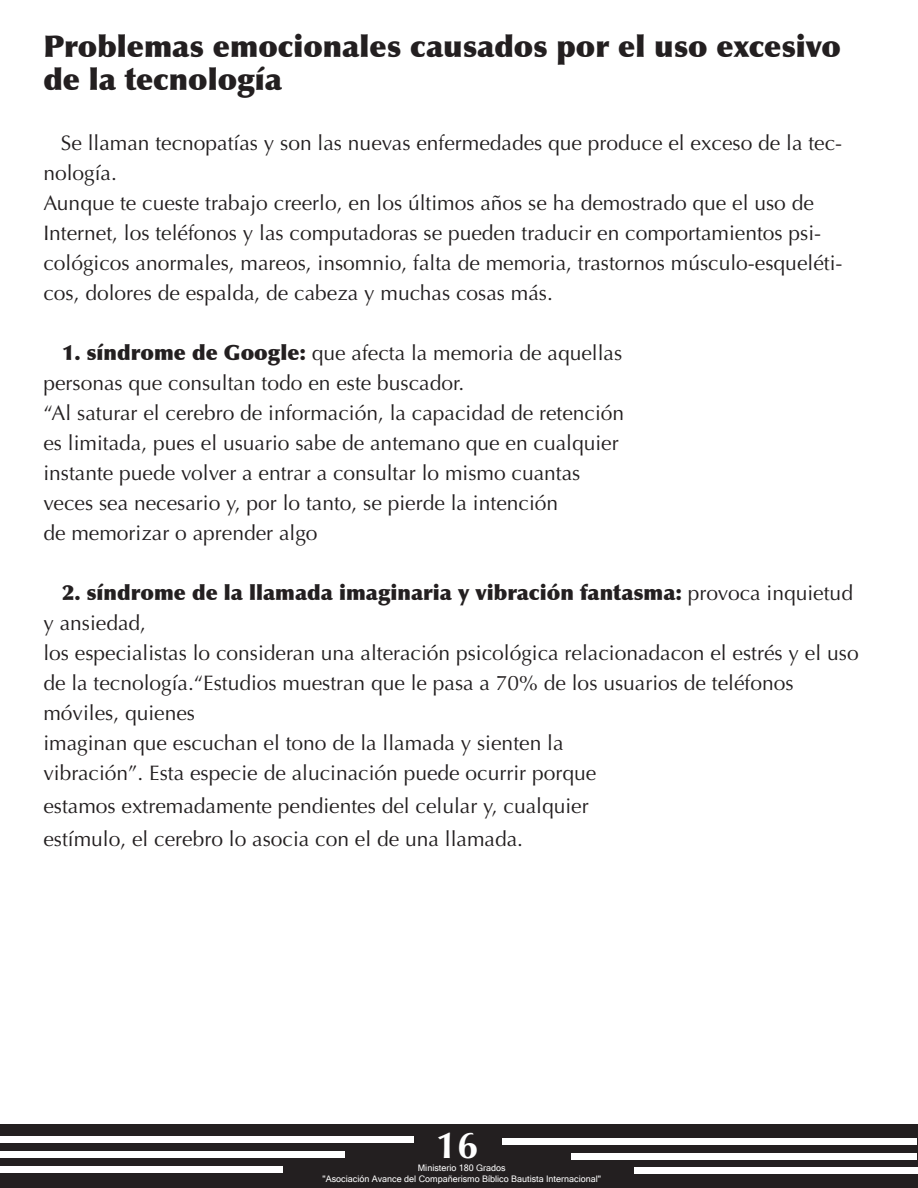
<style>
.page{position:relative;width:918px;height:1188px;background:#fff}
.page>*{position:absolute;margin:0;border:0;box-sizing:border-box;transform-origin:0 0}
.t1{font:700 37.5px "Optima";color:#fff}
.t2{font:900 30px/33px "Optima";color:#231f20}
.t3{font:21px/30px "Optima";color:#231f20}
.t4{font:9px/10.5px "Microsoft Sans Serif";color:#fff;text-align:center}
.s1{font-weight:900}
</style>
<div class="page">
<div style="left:0;top:1125px;width:918px;height:63px;background:#231f20"></div>
<div style="left:0;top:1137px;width:413px;height:6px;background:#fff"></div>
<div style="left:0;top:1151px;width:345px;height:7px;background:#fff"></div>
<div style="left:503px;top:1138px;width:414px;height:6px;background:#fff"></div>
<div style="left:571px;top:1153px;width:346px;height:6px;background:#fff"></div>
<div style="left:634px;top:1168px;width:283px;height:6px;background:#fff"></div>
<div style="left:0;top:1166px;width:282px;height:7px;background:#fff"></div>
<h2 class="t2" style="left:43px;top:30px;width:799px">Problemas emocionales causados por el uso excesivo de la tecnología</h2>
<p class="t3" style="left:43px;top:128px;width:801px;text-indent:18px">Se llaman tecnopatías y son las nuevas enfermedades que produce el exceso de la tec&shy;nología.<br>Aunque te cueste trabajo creerlo, en los últimos años se ha demostrado que el uso de Internet, los teléfonos y las computadoras se pueden traducir en comportamientos psi&shy;cológicos anormales, mareos, insomnio, falta de memoria, trastornos músculo-esqueléti&shy;cos, dolores de espalda, de cabeza y muchas cosas más.</p>
<p class="t3" style="left:43px;top:338px;width:582px;text-indent:19px"><span class="s1">1. síndrome de Google:</span> que afecta la memoria de aquellas personas que consultan todo en este buscador.<br>“Al saturar el cerebro de información, la capacidad de retención es limitada, pues el usuario sabe de antemano que en cualquier instante puede volver a entrar a consultar lo mismo cuantas veces sea necesario y, por lo tanto, se pierde la intención<br>de memorizar o aprender algo</p>
<p class="t3" style="left:43px;top:578px;width:817px;text-indent:19px"><span class="s1">2. síndrome de la llamada imaginaria y vibración fantasma:</span> provoca inquietud y ansiedad,<br>los especialistas lo consideran una alteración psicológica relacionadacon el estrés y el uso de la tecnología.“Estudios muestran que le pasa a 70% de los usuarios de teléfonos móviles, quienes<br>imaginan que escuchan el tono de la llamada y sienten la<br>vibración”. Esta especie de alucinación puede ocurrir porque</p>
<p class="t3" style="left:43px;top:790px;width:547px;line-height:32.8px">estamos extremadamente pendientes del celular y, cualquier estímulo, el cerebro lo asocia con el de una llamada.</p>
<h1 class="t1" style="left:436px;top:1123px;width:43px">16</h1>
<p class="t4" style="left:323px;top:1163px;width:280px">Ministerio 180 Grados<br>"Asociación Avance del Compañerismo Bíblico Bautista Internacional"</p>
</div>
